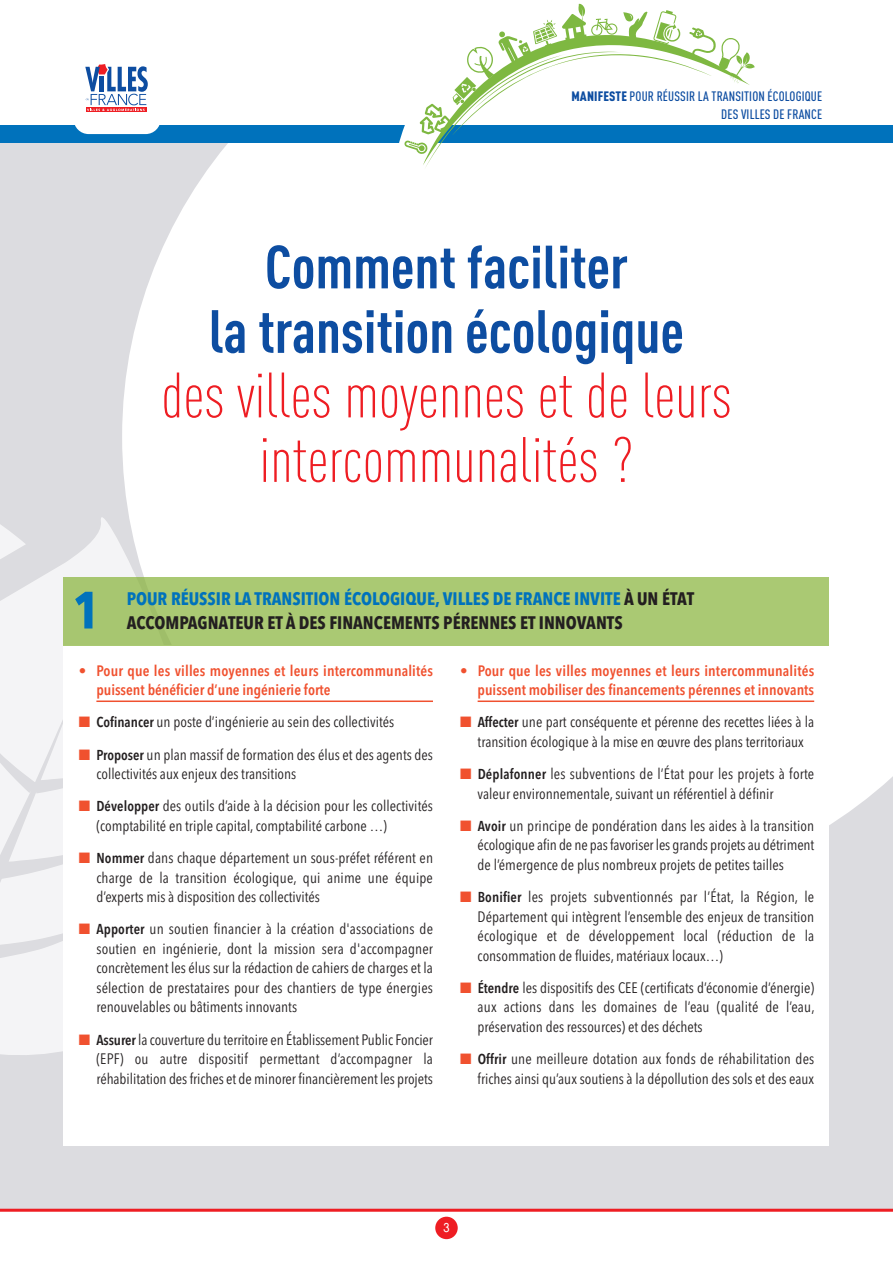
<style>
.page{position:relative;width:893px;height:1263px;background:#fff}
.page>*{position:absolute;margin:0;border:0;box-sizing:border-box;transform-origin:0 0}
.t1{font:300 condensed 63px/64.5px "DIN Pro";color:#ee1d23;text-align:center}
.t2{font:700 condensed 60px/64.5px "DIN Pro";color:#0d4da1;text-align:center}
.t3{font:700 51.9px "Avenir Next Condensed";color:#0072bc}
.t4{font:700 18px/24px "Avenir Next Condensed";color:#231f20}
.t5{font:15px/19.5px "Avenir Next Condensed";color:#231f20;text-align:justify}
.t6{font:600 15px/19.5px "Avenir Next Condensed";letter-spacing:.01em;color:#f0512f}
.t7{font:500 condensed 13.5px/18px "DIN Pro";letter-spacing:.01em;color:#0d4da1;text-align:right}
.t8{font:13.5px "Duepuntozero";color:#fff}
.s1{font-weight:900}
.s2{color:#0072bc}
.s3{color:#f0512f}
.s4{font-weight:600;font-size:14.25px}
</style>
<div class="page">
<div style="left:0;top:126px;width:893px;height:1085px;background:#dcdce0"></div>
<svg style="left:0;top:517px;width:122px;height:629px;fill:#f4f4f6"></svg>
<div style="left:122px;top:125px;width:771px;height:700px;background:#fff"></div>
<hr style="left:0;top:1209px;width:893px;height:3px;background:#ee1d23">
<div style="left:0;top:126px;width:893px;height:17px;background:#0072bc"></div>
<div style="left:74px;top:47px;width:87px;height:87px;background:#fff;border-radius:15px"></div>
<hr style="left:86px;top:108px;width:60px;height:4px;background:#ee1d23">
<svg style="left:85px;top:64px;width:63px;height:47px"></svg>
<div style="left:435px;top:1217px;width:23px;height:22px;background:#ee1d23;border-radius:50%"></div>
<div style="left:390px;top:3px;width:424px;height:228px;background:#fff"></div>
<svg style="left:404px;top:4px;width:351px;height:165px"></svg>
<div style="left:525px;top:126px;width:57px;height:17px;background:#0072bc"></div>
<div style="left:64px;top:645px;width:765px;height:501px;background:#fff"></div>
<hr style="left:96px;top:700px;width:337px;height:2px;background:#f0512f">
<hr style="left:478px;top:700px;width:336px;height:2px;background:#f0512f">
<div style="left:64px;top:577px;width:765px;height:68px;background:#aac973"></div>
<p class="t7" style="left:571px;top:89px;width:252px"><span class="s1">MANIFESTE</span> POUR RÉUSSIR LA TRANSITION ÉCOLOGIQUE<br>DES VILLES DE FRANCE</p>
<h2 class="t2" style="left:209px;top:240px;width:477px">Comment faciliter<br>la transition écologique</h2>
<h1 class="t1" style="left:161px;top:369px;width:572px">des villes moyennes et de leurs intercommunalités ?</h1>
<h3 class="t3" style="left:73px;top:578px;width:29px">1</h3>
<p class="t4" style="left:127px;top:586px;width:569px"><span class="s2">POUR RÉUSSIR LA TRANSITION ÉCOLOGIQUE, VILLES DE FRANCE INVITE</span> À UN ÉTAT<br>ACCOMPAGNATEUR ET À DES FINANCEMENTS PÉRENNES ET INNOVANTS</p>
<p class="t6" style="left:96px;top:660px;width:338px;text-indent:-18px">• Pour que les villes moyennes et leurs intercommunalités puissent bénéficier d’une ingénierie forte</p>
<p class="t5" style="left:79px;top:711px;width:317px"><span class="s3">■</span> <span class="s4">Cofinancer</span> un poste d’ingénierie au sein des collectivités</p>
<p class="t5" style="left:96px;top:744px;width:338px;text-indent:-18px"><span class="s3">■</span> <span class="s4">Proposer</span> un plan massif de formation des élus et des agents des collectivités aux enjeux des transitions</p>
<p class="t5" style="left:96px;top:796px;width:338px;text-indent:-18px"><span class="s3">■</span> <span class="s4">Développer</span> des outils d’aide à la décision pour les collectivités (comptabilité en triple capital, comptabilité carbone …)</p>
<p class="t5" style="left:96px;top:847px;width:338px;text-indent:-18px"><span class="s3">■</span> <span class="s4">Nommer</span> dans chaque département un sous-préfet référent en charge de la transition écologique, qui anime une équipe d’experts mis à disposition des collectivités</p>
<p class="t5" style="left:96px;top:919px;width:338px;text-indent:-18px"><span class="s3">■</span> <span class="s4">Apporter</span> un soutien financier à la création d'associations de soutien en ingénierie, dont la mission sera d'accompagner concrètement les élus sur la rédaction de cahiers de charges et la sélection de prestataires pour des chantiers de type énergies renouvelables ou bâtiments innovants</p>
<p class="t5" style="left:96px;top:1029px;width:338px;text-indent:-18px"><span class="s3">■</span> <span class="s4">Assurer</span> la couverture du territoire en Établissement Public Foncier (EPF) ou autre dispositif permettant d’accompagner la réhabilitation des friches et de minorer financièrement les projets</p>
<p class="t6" style="left:460px;top:660px;width:356px;text-align:right">• Pour que les villes moyennes et leurs intercommunalités puissent mobiliser des financements pérennes et innovants</p>
<p class="t5" style="left:460px;top:711px;width:356px;text-align:center"><span class="s3">■</span> <span class="s4">Affecter</span> une part conséquente et pérenne des recettes liées à la transition écologique à la mise en œuvre des plans territoriaux</p>
<p class="t5" style="left:478px;top:763px;width:338px;text-indent:-18px"><span class="s3">■</span> <span class="s4">Déplafonner</span> les subventions de l’État pour les projets à forte valeur environnementale,suivant un référentiel à définir</p>
<p class="t5" style="left:478px;top:815px;width:338px;text-indent:-18px"><span class="s3">■</span> <span class="s4">Avoir</span> un principe de pondération dans les aides à la transition écologique afin de ne pas favoriser les grands projets au détriment de l’émergence de plus nombreux projets de petites tailles</p>
<p class="t5" style="left:478px;top:886px;width:338px;text-indent:-18px"><span class="s3">■</span> <span class="s4">Bonifier</span> les projets subventionnés par l’État, la Région, le Département qui intègrent l’ensemble des enjeux de transition écologique et de développement local (réduction de la consommation de fluides, matériaux locaux…)</p>
<p class="t5" style="left:478px;top:977px;width:339px;text-indent:-18px"><span class="s3">■</span> <span class="s4">Étendre</span> les dispositifs des CEE (certificats d’économie d’énergie) aux actions dans les domaines de l’eau (qualité de l’eau, préservation des ressources) et des déchets</p>
<p class="t5" style="left:460px;top:1048px;width:356px;text-align:right"><span class="s3">■</span> <span class="s4">Offrir</span> une meilleure dotation aux fonds de réhabilitation des friches ainsi qu’aux soutiens à la dépollution des sols et des eaux</p>
<p class="t8" style="left:443px;top:1220px;width:8px">3</p>
</div>
